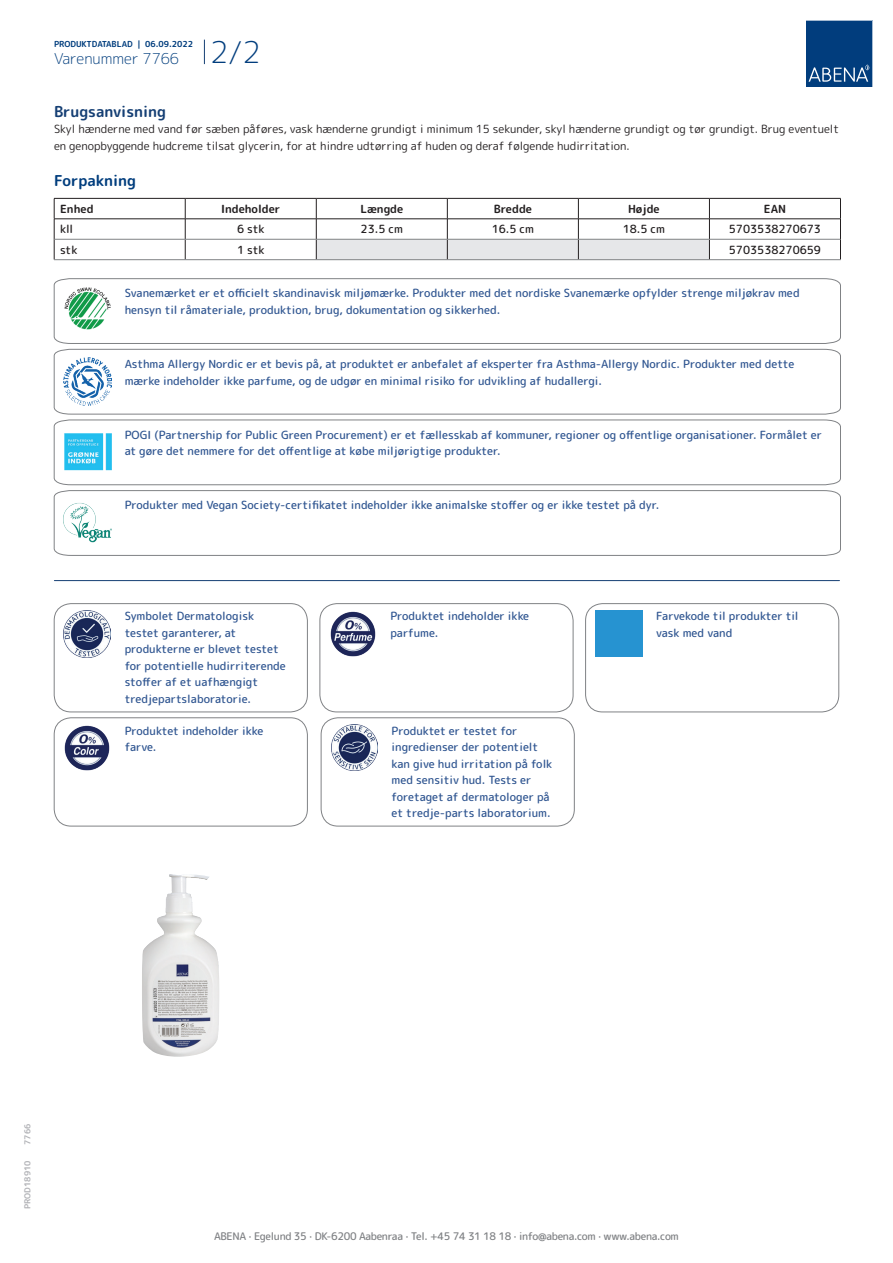
<style>
.page{position:relative;width:893px;height:1263px;background:#fff}
.page>*{position:absolute;margin:0;border:0;box-sizing:border-box;transform-origin:0 0}
.t1{font:300 15px "Rounded Mplus 1 c";color:#013d7d}
.t2{font:700 15px "Rounded Mplus 1 c";color:#153f74}
.t3{font:700 15px "Rounded Mplus 1 c";color:#013d7d}
.t4{font:500 11.25px/16.5px "Rounded Mplus 1 c";color:#305691}
.t5{font:11.25px/16.5px "Rounded Mplus 1 c";color:#231f20}
.t6{font:500 11.25px "Rounded Mplus 1 c";color:#231f20}
.t7{font:700 11.25px "Rounded Mplus 1 c";color:#231f20}
.t8{font:500 10.5px "Rounded Mplus 1 c";letter-spacing:-.03em;color:#808285}
.t9{font:700 8.25px "Rounded Mplus 1 c";color:#013d7d}
.t10{font:700 8.25px "Rounded Mplus 1 c";color:#b2b3b7}
.s1{font-size:30px}
</style>
<div class="page">
<svg style="left:204px;top:40px;width:1px;height:24px"></svg>
<svg style="left:806px;top:20px;width:67px;height:67px;background:#144b86"></svg>
<hr style="left:54px;top:198px;width:131px;height:1px;background:#231f20">
<hr style="left:185px;top:198px;width:131px;height:1px;background:#231f20">
<hr style="left:316px;top:198px;width:131px;height:1px;background:#231f20">
<hr style="left:447px;top:198px;width:131px;height:1px;background:#231f20">
<hr style="left:578px;top:198px;width:131px;height:1px;background:#231f20">
<hr style="left:709px;top:198px;width:132px;height:1px;background:#231f20">
<hr style="left:54px;top:219px;width:131px;height:1px;background:#231f20">
<hr style="left:185px;top:219px;width:131px;height:1px;background:#231f20">
<hr style="left:709px;top:219px;width:132px;height:1px;background:#231f20">
<svg style="left:54px;top:199px;width:1px;height:60px"></svg>
<svg style="left:185px;top:199px;width:1px;height:60px"></svg>
<svg style="left:316px;top:199px;width:394px;height:60px"></svg>
<svg style="left:840px;top:199px;width:1px;height:60px"></svg>
<hr style="left:54px;top:239px;width:131px;height:1px;background:#808285">
<hr style="left:185px;top:239px;width:131px;height:1px;background:#808285">
<hr style="left:316px;top:239px;width:131px;height:1px;background:#808285">
<hr style="left:447px;top:239px;width:131px;height:1px;background:#808285">
<hr style="left:578px;top:239px;width:131px;height:1px;background:#808285">
<hr style="left:709px;top:239px;width:131px;height:1px;background:#808285">
<hr style="left:54px;top:259px;width:131px;height:1px;background:#808285">
<hr style="left:185px;top:259px;width:131px;height:1px;background:#808285">
<hr style="left:316px;top:259px;width:131px;height:1px;background:#808285">
<hr style="left:447px;top:259px;width:131px;height:1px;background:#808285">
<hr style="left:578px;top:259px;width:131px;height:1px;background:#808285">
<hr style="left:709px;top:259px;width:132px;height:1px;background:#808285">
<svg style="left:54px;top:278px;width:787px;height:66px"></svg>
<svg style="left:54px;top:349px;width:787px;height:65px"></svg>
<svg style="left:54px;top:420px;width:787px;height:65px"></svg>
<svg style="left:54px;top:490px;width:787px;height:66px"></svg>
<hr style="left:54px;top:580px;width:785px;height:1px;background:#153f74">
<img style="left:64px;top:610px;width:47px;height:47px">
<div style="left:54px;top:603px;width:254px;height:109px;border:1px solid #808285;border-radius:17px"></div>
<img style="left:330px;top:611px;width:46px;height:46px">
<div style="left:320px;top:603px;width:253px;height:109px;border:1px solid #808285;border-radius:17px"></div>
<div style="left:596px;top:610px;width:46px;height:47px;background:#2693d1"></div>
<div style="left:585px;top:603px;width:254px;height:109px;border:1px solid #808285;border-radius:17px"></div>
<img style="left:64px;top:725px;width:46px;height:46px">
<div style="left:54px;top:718px;width:254px;height:108px;border:1px solid #808285;border-radius:17px"></div>
<img style="left:331px;top:725px;width:47px;height:46px">
<div style="left:321px;top:718px;width:253px;height:108px;border:1px solid #808285;border-radius:17px"></div>
<img style="left:142px;top:874px;width:77px;height:183px">
<p class="t9" style="left:54px;top:38px;width:141px">PRODUKTDATABLAD | 06.09.2022</p>
<h1 class="t1" style="left:54px;top:48px;width:208px">Varenummer 7766 <span class="s1">2/2</span></h1>
<h1 class="t2" style="left:54px;top:101px;width:113px">Brugsanvisning</h1>
<p class="t5" style="left:54px;top:121px;width:787px">Skyl hænderne med vand før sæben påføres, vask hænderne grundigt i minimum 15 sekunder, skyl hænderne grundigt og tør grundigt. Brug eventuelt en genopbyggende hudcreme tilsat glycerin, for at hindre udtørring af huden og deraf følgende hudirritation.</p>
<h1 class="t3" style="left:54px;top:170px;width:84px">Forpakning</h1>
<p class="t7" style="left:60px;top:201px;width:35px">Enhed</p>
<p class="t7" style="left:221px;top:201px;width:61px">Indeholder</p>
<p class="t7" style="left:360px;top:201px;width:44px">Længde</p>
<p class="t7" style="left:494px;top:201px;width:40px">Bredde</p>
<p class="t7" style="left:628px;top:201px;width:33px">Højde</p>
<p class="t7" style="left:764px;top:201px;width:24px">EAN</p>
<p class="t6" style="left:60px;top:221px;width:15px">kll</p>
<p class="t6" style="left:237px;top:221px;width:29px">6 stk</p>
<p class="t6" style="left:361px;top:221px;width:44px">23.5 cm</p>
<p class="t6" style="left:492px;top:221px;width:44px">16.5 cm</p>
<p class="t6" style="left:623px;top:221px;width:44px">18.5 cm</p>
<p class="t6" style="left:729px;top:221px;width:94px">5703538270673</p>
<p class="t6" style="left:60px;top:242px;width:19px">stk</p>
<p class="t6" style="left:237px;top:242px;width:29px">1 stk</p>
<p class="t6" style="left:729px;top:242px;width:94px">5703538270659</p>
<p class="t4" style="left:125px;top:285px;width:676px">Svanemærket er et officielt skandinavisk miljømærke. Produkter med det nordiske Svanemærke opfylder strenge miljøkrav med hensyn til råmateriale, produktion, brug, dokumentation og sikkerhed.</p>
<p class="t4" style="left:125px;top:356px;width:671px">Asthma Allergy Nordic er et bevis på, at produktet er anbefalet af eksperter fra Asthma-Allergy Nordic. Produkter med dette mærke indeholder ikke parfume, og de udgør en minimal risiko for udvikling af hudallergi.</p>
<p class="t4" style="left:125px;top:426px;width:699px">POGI (Partnership for Public Green Procurement) er et fællesskab af kommuner, regioner og offentlige organisationer. Formålet er at gøre det nemmere for det offentlige at købe miljørigtige produkter.</p>
<p class="t4" style="left:125px;top:497px;width:536px">Produkter med Vegan Society-certifikatet indeholder ikke animalske stoffer og er ikke testet på dyr.</p>
<p class="t4" style="left:125px;top:608px;width:163px">Symbolet Dermatologisk testet garanterer, at produkterne er blevet testet for potentielle hudirriterende stoffer af et uafhængigt tredjepartslaboratorie.</p>
<p class="t4" style="left:390px;top:608px;width:140px">Produktet indeholder ikke parfume.</p>
<p class="t4" style="left:656px;top:608px;width:144px">Farvekode til produkter til vask med vand</p>
<p class="t4" style="left:125px;top:722px;width:140px">Produktet indeholder ikke farve.</p>
<p class="t4" style="left:392px;top:722px;width:162px">Produktet er testet for ingredienser der potentielt kan give hud irritation på folk med sensitiv hud. Tests er foretaget af dermatologer på et tredje-parts laboratorium.</p>
<p class="t10" style="left:22px;top:1145px;width:23px;rotate:-90deg">7766</p>
<p class="t10" style="left:22px;top:1209px;width:50px;rotate:-90deg">PROD18910</p>
<p class="t8" style="left:214px;top:1229px;width:466px">ABENA · Egelund 35 · DK-6200 Aabenraa · Tel. +45 74 31 18 18 · info@abena.com · www.abena.com</p>
</div>
